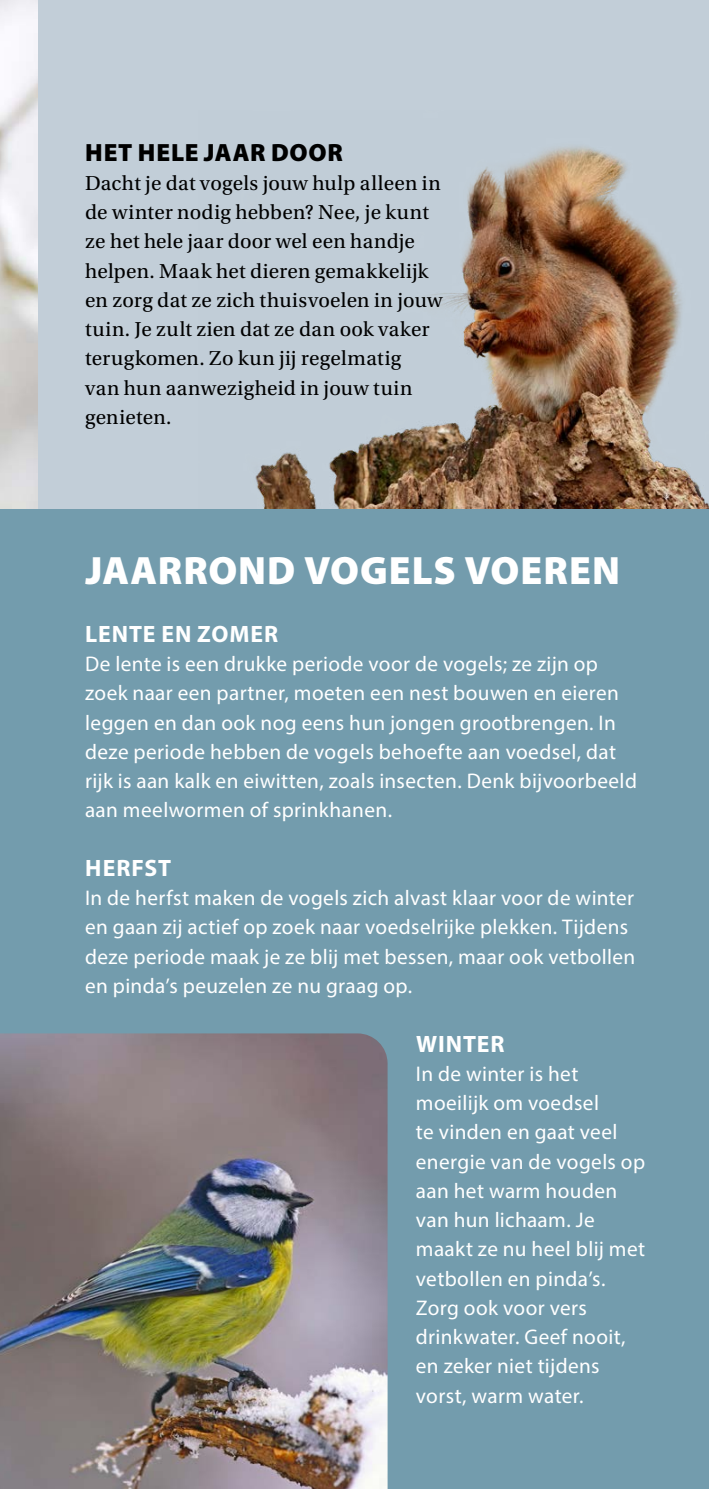
<style>
.page{position:relative;width:709px;height:1489px;background:#fff}
.page>*{position:absolute;margin:0;border:0;box-sizing:border-box;transform-origin:0 0}
.t1{font:900 39.75px "Myriad Pro";letter-spacing:.025em;color:#fff}
.t2{font:900 25px "Myriad Pro";letter-spacing:.03em;color:#000}
.t3{font:700 23.75px "Myriad Pro";letter-spacing:.035em;color:#fff}
.t4{font:21.25px/29.2px "Myriad Pro";letter-spacing:.02em;color:#fff}
.t5{font:21.25px/29.2px "Utopia Std";letter-spacing:.015em;color:#000}
</style>
<div class="page">
<div style="left:0;top:0;width:709px;height:872px;background:#c2ced8"></div>
<img style="left:0;top:0;width:38px;height:509px">
<img style="left:255px;top:146px;width:454px;height:363px">
<div style="left:0;top:509px;width:709px;height:979px;background:#739cad"></div>
<img style="left:0;top:1033px;width:387px;height:455px">
<p class="t2" style="left:85px;top:135px;width:259px">HET HELE JAAR DOOR</p>
<p class="t5" style="left:85px;top:169px;width:359px">Dacht je dat vogels jouw hulp alleen in de winter nodig hebben? Nee, je kunt ze het hele jaar door wel een handje helpen. Maak het dieren gemakkelijk en zorg dat ze zich thuisvoelen in jouw tuin. Je zult zien dat ze dan ook vaker terugkomen. Zo kun jij regelmatig<br>van hun aanwezigheid in jouw tuin genieten.</p>
<h1 class="t1" style="left:85px;top:544px;width:536px">JAARROND VOGELS VOEREN</h1>
<p class="t3" style="left:85px;top:618px;width:194px">LENTE EN ZOMER</p>
<p class="t4" style="left:85px;top:649px;width:553px">De lente is een drukke periode voor de vogels; ze zijn op zoek naar een partner, moeten een nest bouwen en eieren leggen en dan ook nog eens hun jongen grootbrengen. In deze periode hebben de vogels behoefte aan voedsel, dat rijk is aan kalk en eiwitten, zoals insecten. Denk bijvoorbeeld aan meelwormen of sprinkhanen.</p>
<p class="t3" style="left:85px;top:852px;width:87px">HERFST</p>
<p class="t4" style="left:85px;top:883px;width:552px">In de herfst maken de vogels zich alvast klaar voor de winter en gaan zij actief op zoek naar voedselrijke plekken. Tijdens deze periode maak je ze blij met bessen, maar ook vetbollen en pinda’s peuzelen ze nu graag op.</p>
<p class="t3" style="left:416px;top:1027px;width:90px">WINTER</p>
<p class="t4" style="left:416px;top:1058px;width:231px">In de winter is het moeilijk om voedsel<br>te vinden en gaat veel energie van de vogels op aan het warm houden van hun lichaam. Je maakt ze nu heel blij met vetbollen en pinda’s.<br>Zorg ook voor vers drinkwater. Geef nooit, en zeker niet tijdens vorst, warm water.</p>
</div>
